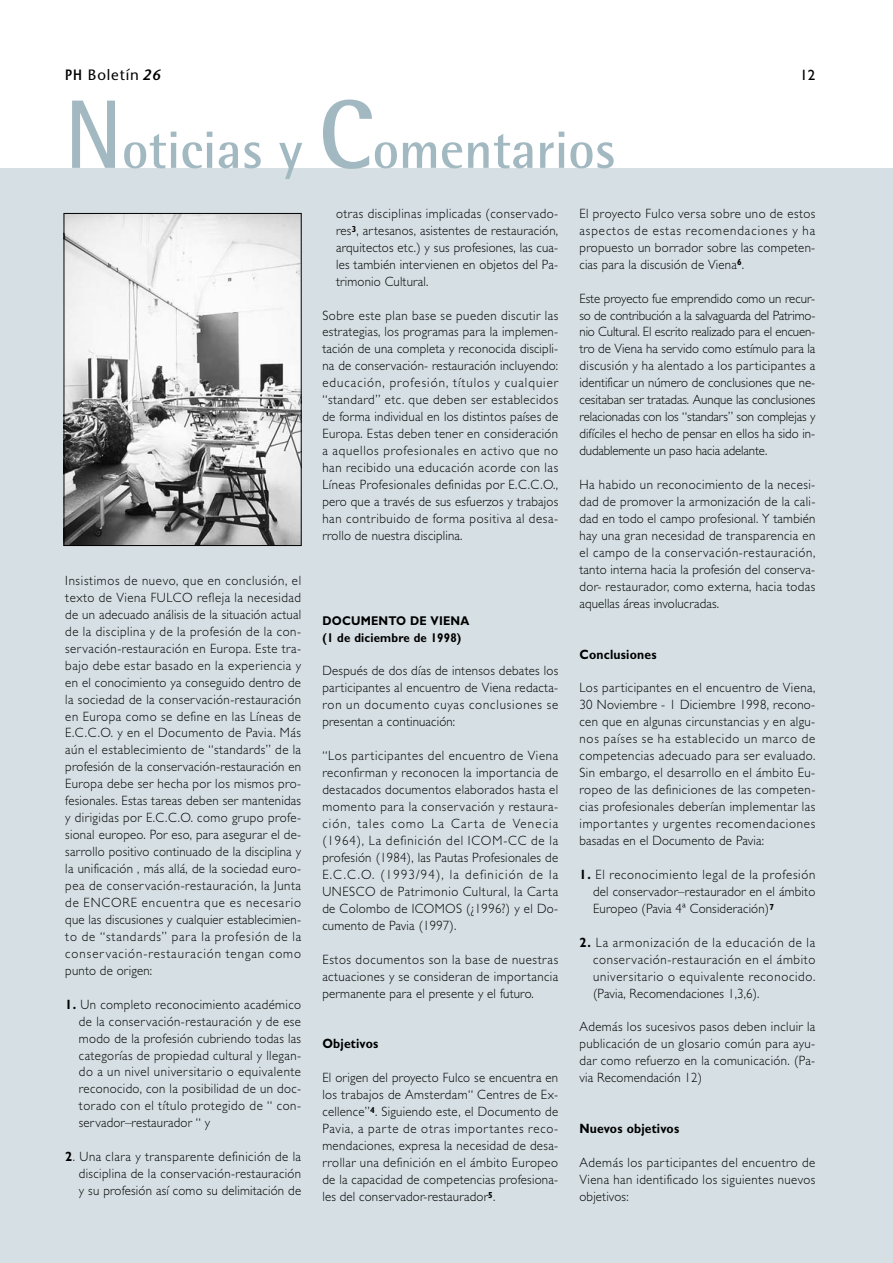
<style>
.page{position:relative;width:893px;height:1263px;background:#fff}
.page>*{position:absolute;margin:0;border:0;box-sizing:border-box;transform-origin:0 0}
.t1{font:700 52.5px "Rotis Semi Sans";color:#a3b9c2}
.t2{font:15px "Stone Sans";letter-spacing:.055em;color:#000}
.t3{font:15px "Gill Sans";color:#000}
.t4{font:300 13.5px/17px "Gill Sans";letter-spacing:.015em;color:#000;text-align:justify;scale:.95 1}
.t5{font:700 13.5px "Gill Sans";letter-spacing:.015em;color:#000;scale:.9 1}
.t6{font:700 12.75px/17px "Gill Sans";letter-spacing:.015em;color:#000;scale:.9 1}
.s1{font-weight:600}
.s2{font-weight:600;font-style:italic}
.s3{font-size:97.5px}
.s4{font-weight:700}
</style>
<div class="page">
<div style="left:0;top:168px;width:892px;height:1095px;background:#d6e0e4"></div>
<img style="left:66px;top:215px;width:233px;height:329px">
<div style="left:64px;top:213px;width:237px;height:333px;border:1px solid #000"></div>
<p class="t2" style="left:65px;top:69px;width:97px"><span class="s1">PH</span> Boletín <span class="s2">26</span></p>
<p class="t3" style="left:800px;top:69px;width:16px">12</p>
<h1 class="t1" style="left:65px;top:130px;width:552px"><span class="s3">N</span>oticias y <span class="s3">C</span>omentarios</h1>
<p class="t4" style="left:65px;top:573px;width:250px">Insistimos de nuevo, que en conclusión, el texto de Viena FULCO refleja la necesidad de un adecuado análisis de la situación actual de la disciplina y de la profesión de la con&shy;servación-restauración en Europa. Este tra&shy;bajo debe estar basado en la experiencia y en el conocimiento ya conseguido dentro de la sociedad de la conservación-restauración en Europa como se define en las Líneas de E.C.C.O. y en el Documento de Pavia. Más aún el establecimiento de “standards” de la profesión de la conservación-restauración en Europa debe ser hecha por los mismos pro&shy;fesionales. Estas tareas deben ser mantenidas y dirigidas por E.C.C.O. como grupo profe&shy;sional europeo. Por eso, para asegurar el de&shy;sarrollo positivo continuado de la disciplina y la unificación , más allá, de la sociedad euro&shy;pea de conservación-restauración, la Junta de ENCORE encuentra que es necesario que las discusiones y cualquier establecimien&shy;to de “standards” para la profesión de la conservación-restauración tengan como punto de origen:</p>
<p class="t4" style="left:79px;top:997px;width:235px;text-indent:-14px"><span class="s4">1.</span> Un completo reconocimiento académico de la conservación-restauración y de ese modo de la profesión cubriendo todas las categorías de propiedad cultural y llegan&shy;do a un nivel universitario o equivalente reconocido, con la posibilidad de un doc&shy;torado con el título protegido de “ con&shy;servador–restaurador “ y</p>
<p class="t4" style="left:79px;top:1150px;width:235px;text-indent:-14px"><span class="s4">2</span>. Una clara y transparente definición de la disciplina de la conservación-restauración y su profesión así como su delimitación de</p>
<p class="t4" style="left:336px;top:206px;width:235px">otras disciplinas implicadas (conservado&shy;res<sup>3</sup>, artesanos, asistentes de restauración, arquitectos etc.) y sus profesiones, las cua&shy;les también intervienen en objetos del Pa&shy;trimonio Cultural.</p>
<p class="t4" style="left:322px;top:308px;width:250px">Sobre este plan base se pueden discutir las estrategias, los programas para la implemen&shy;tación de una completa y reconocida discipli&shy;na de conservación- restauración incluyendo: educación, profesión, títulos y cualquier “standard” etc. que deben ser establecidos de forma individual en los distintos países de Europa. Estas deben tener en consideración a aquellos profesionales en activo que no han recibido una educación acorde con las Líneas Profesionales definidas por E.C.C.O., pero que a través de sus esfuerzos y trabajos han contribuido de forma positiva al desa&shy;rrollo de nuestra disciplina.</p>
<p class="t6" style="left:322px;top:613px;width:165px">DOCUMENTO DE VIENA (1 de diciembre de 1998)</p>
<p class="t4" style="left:322px;top:664px;width:250px">Después de dos días de intensos debates los participantes al encuentro de Viena redacta&shy;ron un documento cuyas conclusiones se presentan a continuación:</p>
<p class="t4" style="left:322px;top:749px;width:250px">“Los participantes del encuentro de Viena reconfirman y reconocen la importancia de destacados documentos elaborados hasta el momento para la conservación y restaura&shy;ción, tales como La Carta de Venecia (1964), La definición del ICOM-CC de la profesión (1984), las Pautas Profesionales de E.C.C.O. (1993/94), la definición de la UNESCO de Patrimonio Cultural, la Carta de Colombo de ICOMOS (¿1996?) y el Do&shy;cumento de Pavia (1997).</p>
<p class="t4" style="left:322px;top:952px;width:250px">Estos documentos son la base de nuestras actuaciones y se consideran de importancia permanente para el presente y el futuro.</p>
<p class="t5" style="left:322px;top:1039px;width:64px">Objetivos</p>
<p class="t4" style="left:322px;top:1071px;width:250px">El origen del proyecto Fulco se encuentra en los trabajos de Amsterdam“ Centres de Ex&shy;cellence”<sup>4</sup>. Siguiendo este, el Documento de Pavia, a parte de otras importantes reco&shy;mendaciones, expresa la necesidad de desa&shy;rrollar una definición en el ámbito Europeo de la capacidad de competencias profesiona&shy;les del conservador-restaurador<sup>5</sup>.</p>
<p class="t4" style="left:579px;top:206px;width:250px">El proyecto Fulco versa sobre uno de estos aspectos de estas recomendaciones y ha propuesto un borrador sobre las competen&shy;cias para la discusión de Viena<sup>6</sup>.</p>
<p class="t4" style="left:579px;top:291px;width:250px">Este proyecto fue emprendido como un recur&shy;so de contribución a la salvaguarda del Patrimo&shy;nio Cultural. El escrito realizado para el encuen&shy;tro de Viena ha servido como estímulo para la discusión y ha alentado a los participantes a identificar un número de conclusiones que ne&shy;cesitaban ser tratadas. Aunque las conclusiones relacionadas con los “standars” son complejas y difíciles el hecho de pensar en ellos ha sido in&shy;dudablemente un paso hacia adelante.</p>
<p class="t4" style="left:579px;top:478px;width:250px">Ha habido un reconocimiento de la necesi&shy;dad de promover la armonización de la cali&shy;dad en todo el campo profesional. Y también hay una gran necesidad de transparencia en el campo de la conservación-restauración, tanto interna hacia la profesión del conserva&shy;dor- restaurador, como externa, hacia todas aquellas áreas involucradas.</p>
<p class="t5" style="left:579px;top:649px;width:87px">Conclusiones</p>
<p class="t4" style="left:579px;top:681px;width:250px">Los participantes en el encuentro de Viena, 30 Noviembre - 1 Diciembre 1998, recono&shy;cen que en algunas circunstancias y en algu&shy;nos países se ha establecido un marco de competencias adecuado para ser evaluado.<br>Sin embargo, el desarrollo en el ámbito Eu&shy;ropeo de las definiciones de las competen&shy;cias profesionales deberían implementar las importantes y urgentes recomendaciones basadas en el Documento de Pavia:</p>
<p class="t4" style="left:593px;top:867px;width:235px;text-indent:-14px"><span class="s4">1.</span> El reconocimiento legal de la profesión del conservador–restaurador en el ámbito Europeo (Pavia 4ª Consideración)<sup>7</sup></p>
<p class="t4" style="left:593px;top:935px;width:235px;text-indent:-14px"><span class="s4">2.</span> La armonización de la educación de la conservación-restauración en el ámbito universitario o equivalente reconocido. (Pavia, Recomendaciones 1,3,6).</p>
<p class="t4" style="left:579px;top:1020px;width:250px">Además los sucesivos pasos deben incluir la publicación de un glosario común para ayu&shy;dar como refuerzo en la comunicación. (Pa&shy;via Recomendación 12)</p>
<p class="t5" style="left:579px;top:1124px;width:112px">Nuevos objetivos</p>
<p class="t4" style="left:579px;top:1156px;width:250px">Además los participantes del encuentro de Viena han identificado los siguientes nuevos objetivos:</p>
</div>
